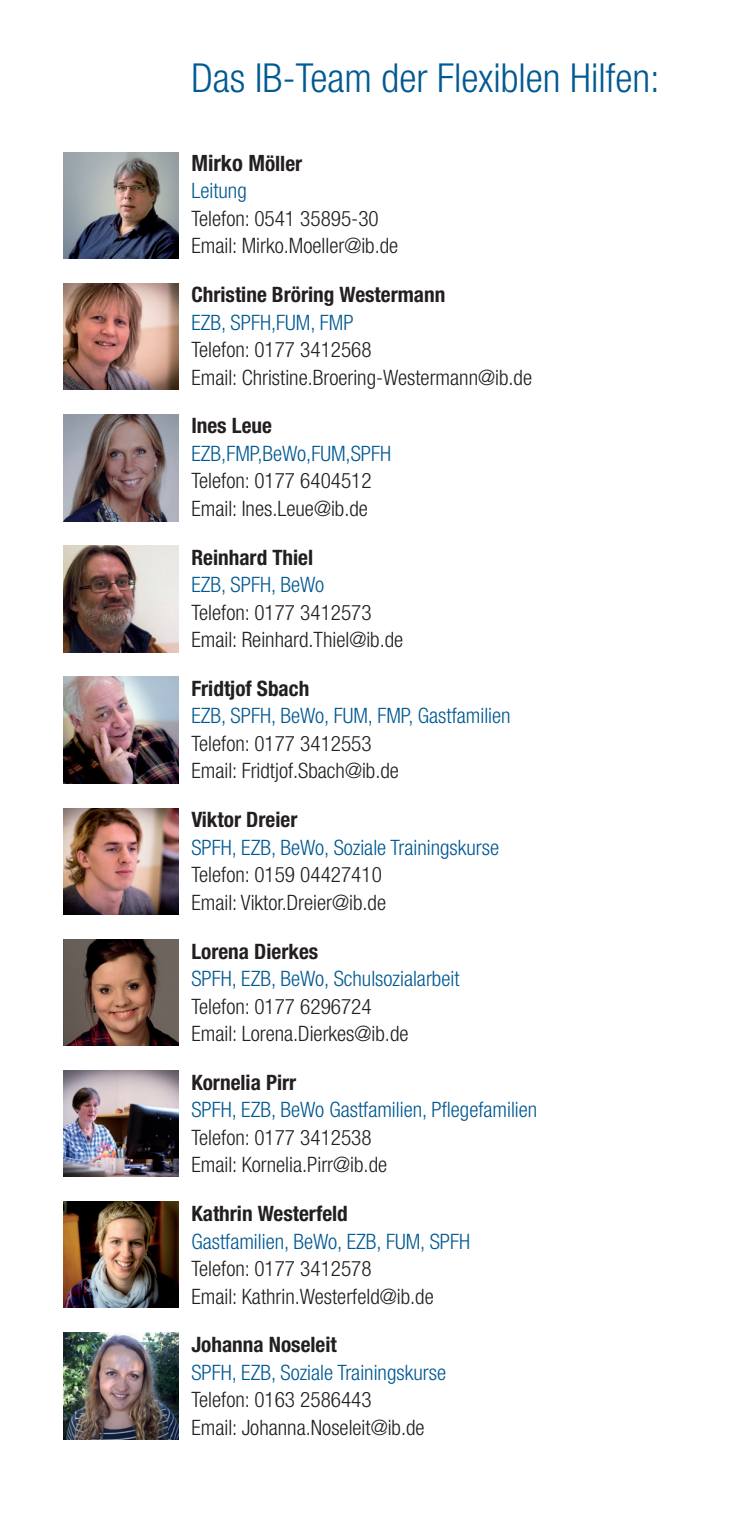
<style>
.page{position:relative;width:730px;height:1517px;background:#fff}
.page>*{position:absolute;margin:0;border:0;box-sizing:border-box;transform-origin:0 0}
.t1{font:300 condensed 40px "Helvetica Neue LT Pro";color:#005992}
.t2{font:700 condensed 22.5px "Helvetica Neue LT Pro";color:#231f20}
.t3{font:300 condensed 21.25px/27.5px "Helvetica Neue LT Pro";color:#231f20}
.t4{font:300 condensed 21.25px "Helvetica Neue LT Pro";color:#005992}
.t5{font:700 condensed 21.25px "Helvetica Neue LT Pro";color:#231f20}
.s1{font-size:21.25px}
</style>
<div class="page">
<img style="left:64px;top:152px;width:115px;height:107px">
<img style="left:64px;top:283px;width:115px;height:107px">
<img style="left:64px;top:415px;width:115px;height:106px">
<img style="left:64px;top:546px;width:115px;height:106px">
<img style="left:64px;top:677px;width:115px;height:106px">
<img style="left:64px;top:808px;width:115px;height:106px">
<img style="left:64px;top:939px;width:115px;height:106px">
<img style="left:64px;top:1070px;width:115px;height:106px">
<img style="left:64px;top:1201px;width:115px;height:106px">
<img style="left:64px;top:1332px;width:115px;height:107px">
<h1 class="t1" style="left:191px;top:55px;width:470px">Das IB-Team der Flexiblen Hilfen:</h1>
<p class="t2" style="left:191px;top:149px;width:112px">Mirko M<span class="s1">öller</span></p>
<p class="t4" style="left:191px;top:178px;width:57px">Leitung</p>
<p class="t3" style="left:191px;top:204px;width:208px">Telefon: 0541 35895-30<br>Email: Mirko.Moeller@ib.de</p>
<p class="t5" style="left:191px;top:282px;width:256px">Christine Bröring Westermann</p>
<p class="t4" style="left:191px;top:310px;width:164px">EZB, SPFH,FUM, FMP</p>
<p class="t3" style="left:191px;top:336px;width:342px">Telefon: 0177 3412568<br>Email: Christine.Broering-Westermann@ib.de</p>
<p class="t5" style="left:191px;top:413px;width:82px">Ines Leue</p>
<p class="t4" style="left:191px;top:441px;width:201px">EZB,FMP,BeWo,FUM,SPFH</p>
<p class="t3" style="left:191px;top:467px;width:182px">Telefon: 0177 6404512<br>Email: Ines.Leue@ib.de</p>
<p class="t5" style="left:191px;top:544px;width:123px">Reinhard Thiel</p>
<p class="t4" style="left:191px;top:572px;width:134px">EZB, SPFH, BeWo</p>
<p class="t3" style="left:191px;top:598px;width:213px">Telefon: 0177 3412573<br>Email: Reinhard.Thiel@ib.de</p>
<p class="t5" style="left:191px;top:675px;width:119px">Fridtjof Sbach</p>
<p class="t4" style="left:191px;top:704px;width:321px">EZB, SPFH, BeWo, FUM, FMP, Gastfamilien</p>
<p class="t3" style="left:191px;top:729px;width:209px">Telefon: 0177 3412553<br>Email: Fridtjof.Sbach@ib.de</p>
<p class="t5" style="left:191px;top:807px;width:108px">Viktor Dreier</p>
<p class="t4" style="left:191px;top:835px;width:309px">SPFH, EZB, BeWo, Soziale Trainingskurse</p>
<p class="t3" style="left:191px;top:861px;width:196px">Telefon: 0159 04427410<br>Email: Viktor.Dreier@ib.de</p>
<p class="t5" style="left:191px;top:938px;width:129px">Lorena Dierkes</p>
<p class="t4" style="left:191px;top:966px;width:270px">SPFH, EZB, BeWo, Schulsozialarbeit</p>
<p class="t3" style="left:191px;top:992px;width:219px">Telefon: 0177 6296724<br>Email: Lorena.Dierkes@ib.de</p>
<p class="t5" style="left:191px;top:1069px;width:106px">Kornelia Pirr</p>
<p class="t4" style="left:191px;top:1097px;width:347px">SPFH, EZB, BeWo Gastfamilien, Pflegefamilien</p>
<p class="t3" style="left:191px;top:1123px;width:197px">Telefon: 0177 3412538<br>Email: Kornelia.Pirr@ib.de</p>
<p class="t5" style="left:191px;top:1201px;width:158px">Kathrin Westerfeld</p>
<p class="t4" style="left:191px;top:1229px;width:280px">Gastfamilien, BeWo, EZB, FUM, SPFH</p>
<p class="t3" style="left:191px;top:1254px;width:244px">Telefon: 0177 3412578<br>Email: Kathrin.Westerfeld@ib.de</p>
<p class="t5" style="left:191px;top:1332px;width:147px">Johanna Noseleit</p>
<p class="t4" style="left:191px;top:1360px;width:256px">SPFH, EZB, Soziale Trainingskurse</p>
<p class="t3" style="left:191px;top:1386px;width:235px">Telefon: 0163 2586443<br>Email: Johanna.Noseleit@ib.de</p>
</div>
